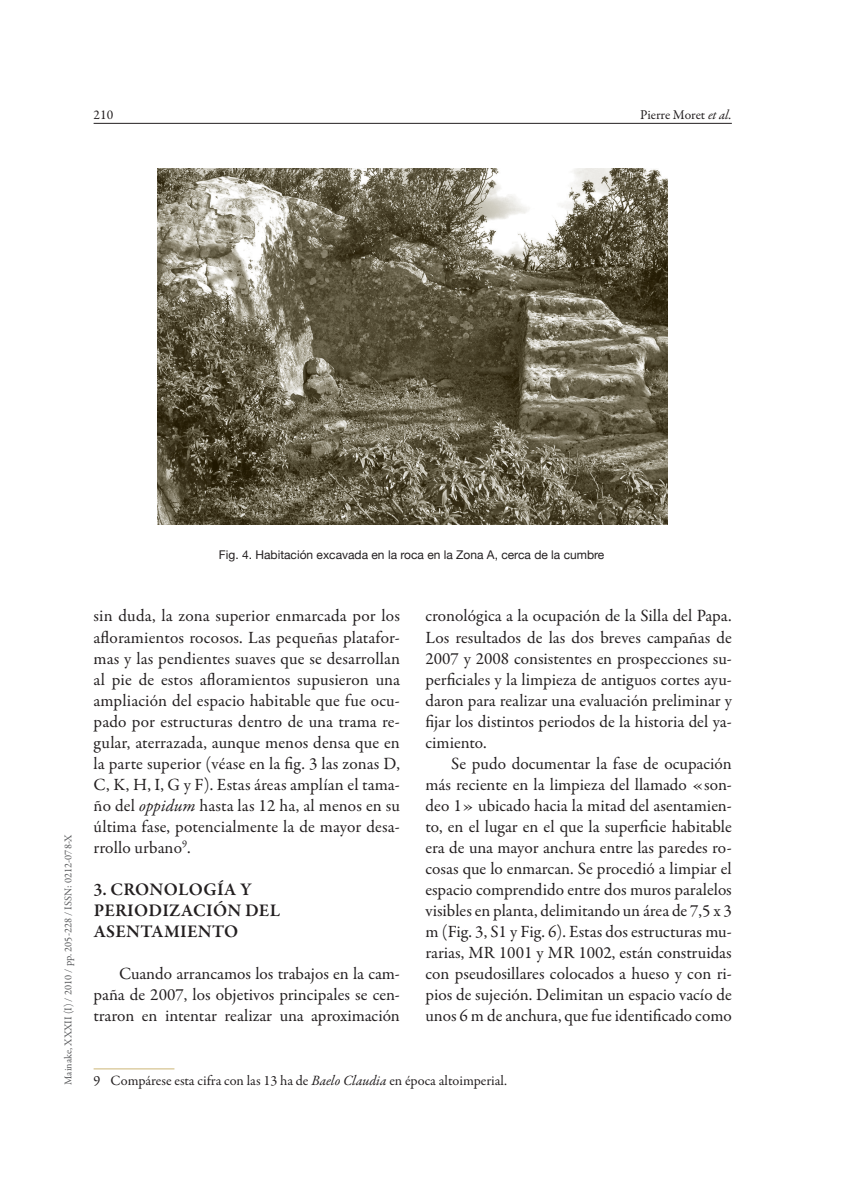
<style>
.page{position:relative;width:851px;height:1191px;background:#fff}
.page>*{position:absolute;margin:0;border:0;box-sizing:border-box;transform-origin:0 0}
.t1{font:600 18px/21px "Garamond Premr Pro";letter-spacing:.015em;color:#231f20}
.t2{font:17.25px/21px "Garamond Premr Pro";color:#231f20;text-align:justify}
.t3{font:14.25px "Garamond Premr Pro";color:#231f20}
.t4{font:13.5px "Garamond Premr Pro";letter-spacing:-.01em;color:#231f20}
.t5{font:12px "Helvetica Neue";color:#231f20}
.t6{font:10.5px "Garamond Premr Pro";color:#57585a}
.s1{font-style:italic}
</style>
<div class="page">
<hr style="left:94px;top:123px;width:637px;height:1px;background:#231f20">
<img style="left:157px;top:168px;width:510px;height:357px">
<hr style="left:94px;top:1068px;width:80px;height:1px;background:#ccb576">
<p class="t4" style="left:94px;top:107px;width:21px">210</p>
<p class="t4" style="left:640px;top:107px;width:93px">Pierre Moret <span class="s1">et al.</span></p>
<p class="t6" style="left:62px;top:1084px;width:252px;rotate:-90deg">Mainake, XXXII (I) / 2010 / pp. 205-228 / ISSN: 0212-078-X</p>
<p class="t5" style="left:219px;top:548px;width:387px">Fig. 4. Habitación excavada en la roca en la Zona A, cerca de la cumbre</p>
<p class="t2" style="left:94px;top:606px;width:308px">sin duda, la zona superior enmarcada por los afloramientos rocosos. Las pequeñas platafor&shy;mas y las pendientes suaves que se desarrollan al pie de estos afloramientos supusieron una ampliación del espacio habitable que fue ocu&shy;pado por estructuras dentro de una trama re&shy;gular, aterrazada, aunque menos densa que en la parte superior (véase en la fig. 3 las zonas D, C, K, H, I, G y F). Estas áreas amplían el tama&shy;ño del <span class="s1">oppidum</span> hasta las 12 ha, al menos en su última fase, potencialmente la de mayor desa&shy;rrollo urbano<sup>9</sup>.</p>
<p class="t1" style="left:94px;top:879px;width:188px">3. CRONOLOGÍA Y<br>PERIODIZACIÓN DEL<br>ASENTAMIENTO</p>
<p class="t2" style="left:94px;top:963px;width:308px;text-indent:26px">Cuando arrancamos los trabajos en la cam&shy;paña de 2007, los objetivos principales se cen&shy;traron en intentar realizar una aproximación</p>
<p class="t2" style="left:425px;top:606px;width:308px">cronológica a la ocupación de la Silla del Papa.<br>Los resultados de las dos breves campañas de 2007 y 2008 consistentes en prospecciones su&shy;perficiales y la limpieza de antiguos cortes ayu&shy;daron para realizar una evaluación preliminar y fijar los distintos periodos de la historia del ya&shy;cimiento.</p>
<p class="t2" style="left:425px;top:753px;width:308px;text-indent:26px">Se pudo documentar la fase de ocupación más reciente en la limpieza del llamado «son&shy;deo 1» ubicado hacia la mitad del asentamien&shy;to, en el lugar en el que la superficie habitable era de una mayor anchura entre las paredes ro&shy;cosas que lo enmarcan. Se procedió a limpiar el espacio comprendido entre dos muros paralelos visibles en planta, delimitando un área de 7,5 x 3 m (Fig. 3, S1 y Fig. 6). Estas dos estructuras mu&shy;rarias, MR 1001 y MR 1002, están construidas con pseudosillares colocados a hueso y con ri&shy;pios de sujeción. Delimitan un espacio vacío de unos 6 m de anchura, que fue identificado como</p>
<p class="t3" style="left:94px;top:1071px;width:415px">9 Compárese esta cifra con las 13 ha de <span class="s1">Baelo Claudia</span> en época altoimperial.</p>
</div>
